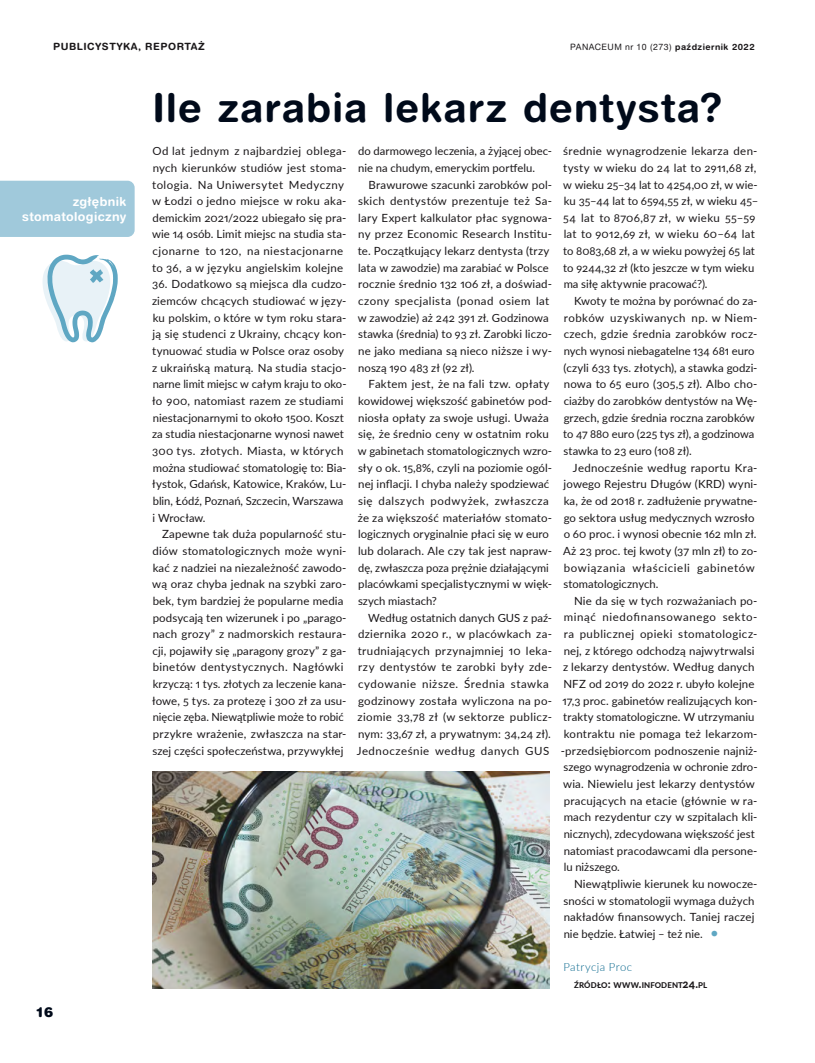
<style>
.page{position:relative;width:815px;height:1063px;background:#fff}
.page>*{position:absolute;margin:0;border:0;box-sizing:border-box;transform-origin:0 0}
.P_tytuł_1{font:700 40px "Switzer Rnd EFN";letter-spacing:.03em;color:#000a1a}
.t1{font:13.75px "Switzer Rnd EFN Black";color:#000a1a}
.P_tekst_na_plakietce{font:700 12.5px "Switzer Rnd EFN";letter-spacing:.025em;color:#fff}
.P_tekst{font:11.25px/16.6px "Lato";letter-spacing:.01em;color:#1a1719}
.P_tekst_pierwszy_aka{font:11.25px/16.6px "Lato";letter-spacing:.015em;color:#1a1719}
.P_tekst-2{font:11.25px/16.6px "Lato";letter-spacing:.03em;color:#1a1719}
.P_autor_artykułu_2{font:300 11.25px "Lato";letter-spacing:.035em;color:#00638a}
.t2{font:700 10px "Switzer Rnd EFN";letter-spacing:.05em;color:#1a1719}
.t3{font:8.75px "Switzer Rnd EFN";letter-spacing:.05em;color:#1a1719}
.P_tekst_kapitaliki{font:800 7.88px "Lato";letter-spacing:.015em;color:#1a1719}
.s1{font-weight:700}
.s2{font-size:15px;color:#5fa7c3}
.s3{font-size:11.25px}
</style>
<div class="page">
<div style="left:0;top:181px;width:135px;height:56px;background:#a0c9db"></div>
<svg style="left:42px;top:255px;width:76px;height:87px"></svg>
<img style="left:152px;top:771px;width:397px;height:218px">
<p class="t2" style="left:53px;top:40px;width:153px">PUBLICYSTYKA, REPORTAŻ</p>
<p class="t3" style="left:570px;top:41px;width:186px">PANACEUM nr 10 (273) <span class="s1">październik 2022</span></p>
<p class="P_tekst_na_plakietce" style="left:73px;top:194px;width:55px">zgłębnik</p>
<p class="P_tekst_na_plakietce" style="left:22px;top:209px;width:106px">stomatologiczny</p>
<p class="t1" style="left:36px;top:1004px;width:19px">16</p>
<p class="P_tytuł_1" style="left:152px;top:83px;width:572px">Ile zarabia lekarz dentysta?</p>
<p class="P_tekst_pierwszy_aka" style="left:152px;top:142px;width:196px">Od lat jednym z najbardziej oblega&shy;nych kierunków studiów jest stoma&shy;tologia. Na Uniwersytet Medyczny w Łodzi o jedno miejsce w roku aka&shy;demickim 2021/2022 ubiegało się pra&shy;wie 14 osób. Limit miejsc na studia sta&shy;cjonarne to 120, na niestacjonarne to 36, a w języku angielskim kolejne</p>
<p class="P_tekst_pierwszy_aka" style="left:152px;top:276px;width:196px">36. Dodatkowo są miejsca dla cudzo&shy;ziemców chcących studiować w języ&shy;ku polskim, o które w tym roku stara&shy;ją się studenci z Ukrainy, chcący kon&shy;tynuować studia w Polsce oraz osoby z ukraińską maturą. Na studia stacjo&shy;narne limit miejsc w całym kraju to oko&shy;ło 900, natomiast razem ze studiami niestacjonarnymi to około 1500. Koszt za studia niestacjonarne wynosi nawet 300 tys. złotych. Miasta, w których można studiować stomatologię to: Bia&shy;łystok, Gdańsk, Katowice, Kraków, Lu&shy;blin, Łódź, Poznań, Szczecin, Warszawa i Wrocław.</p>
<p class="P_tekst" style="left:152px;top:525px;width:196px;text-indent:10px">Zapewne tak duża popularność stu&shy;diów stomatologicznych może wyni&shy;kać z nadziei na niezależność zawodo&shy;wą oraz chyba jednak na szybki zaro&shy;bek, tym bardziej że popularne media podsycają ten wizerunek i po „parago&shy;nach grozy” z nadmorskich restaura&shy;cji, pojawiły się „paragony grozy” z ga&shy;binetów dentystycznych. Nagłówki krzyczą: 1 tys. złotych za leczenie kana&shy;łowe, 5 tys. za protezę i 300 zł za usu&shy;nięcie zęba. Niewątpliwie może to robić przykre wrażenie, zwłaszcza na star&shy;szej części społeczeństwa, przywykłej</p>
<p class="P_tekst" style="left:358px;top:142px;width:195px">do darmowego leczenia, a żyjącej obec&shy;nie na chudym, emeryckim portfelu.</p>
<p class="P_tekst" style="left:358px;top:176px;width:196px;text-indent:11px">Brawurowe szacunki zarobków pol&shy;skich dentystów prezentuje też Sa&shy;lary Expert kalkulator płac sygnowa&shy;ny przez Economic Research Institu&shy;te. Początkujący lekarz dentysta (trzy lata w zawodzie) ma zarabiać w Polsce rocznie średnio 132 106 zł, a doświad&shy;czony specjalista (ponad osiem lat w zawodzie) aż 242 391 zł. Godzinowa stawka (średnia) to 93 zł. Zarobki liczo&shy;ne jako mediana są nieco niższe i wy&shy;noszą 190 483 zł (92 zł).</p>
<p class="P_tekst" style="left:358px;top:375px;width:196px;text-indent:11px">Faktem jest, że na fali tzw. opłaty kowidowej większość gabinetów pod&shy;niosła opłaty za swoje usługi. Uważa się, że średnio ceny w ostatnim roku w gabinetach stomatologicznych wzro&shy;sły o ok. 15,8%, czyli na poziomie ogól&shy;nej inflacji. I chyba należy spodziewać się dalszych podwyżek, zwłaszcza że za większość materiałów stomato&shy;logicznych oryginalnie płaci się w euro lub dolarach. Ale czy tak jest napraw&shy;dę, zwłaszcza poza prężnie działającymi placówkami specjalistycznymi w więk&shy;szych miastach?</p>
<p class="P_tekst-2" style="left:357px;top:609px;width:197px;text-indent:11px">Według ostatnich danych GUS z paź&shy;dziernika 2020 r., w placówkach za&shy;trudniających przynajmniej 10 leka&shy;rzy dentystów te zarobki były zde&shy;cydowanie niższe. Średnia stawka godzinowy została wyliczona na po&shy;ziomie 33,78 zł (w sektorze publicz&shy;nym: 33,67 zł, a prywatnym: 34,24 zł).<br>Jednocześnie według danych GUS</p>
<p class="P_tekst" style="left:563px;top:142px;width:197px">średnie wynagrodzenie lekarza den&shy;tysty w wieku do 24 lat to 2911,68 zł, w wieku 25–34 lat to 4254,00 zł, w wie&shy;ku 35–44 lat to 6594,55 zł, w wieku 45– 54 lat to 8706,87 zł, w wieku 55–59 lat to 9012,69 zł, w wieku 60–64 lat to 8083,68 zł, a w wieku powyżej 65 lat to 9244,32 zł (kto jeszcze w tym wieku ma siłę aktywnie pracować?).</p>
<p class="P_tekst" style="left:563px;top:292px;width:196px;text-indent:11px">Kwoty te można by porównać do za&shy;robków uzyskiwanych np. w Niem&shy;czech, gdzie średnia zarobków rocz&shy;nych wynosi niebagatelne 134 681 euro (czyli 633 tys. złotych), a stawka godzi&shy;nowa to 65 euro (305,5 zł). Albo cho&shy;ciażby do zarobków dentystów na Wę&shy;grzech, gdzie średnia roczna zarobków to 47 880 euro (225 tys zł), a godzinowa stawka to 23 euro (108 zł).</p>
<p class="P_tekst" style="left:563px;top:459px;width:196px;text-indent:10px">Jednocześnie według raportu Kra&shy;jowego Rejestru Długów (KRD) wyni&shy;ka, że od 2018 r. zadłużenie prywatne&shy;go sektora usług medycznych wzrosło o 60 proc. i wynosi obecnie 162 mln zł.<br>Aż 23 proc. tej kwoty (37 mln zł) to zo&shy;bowiązania właścicieli gabinetów stomatologicznych.</p>
<p class="P_tekst" style="left:561px;top:592px;width:198px;text-indent:13px">Nie da się w tych rozważaniach po&shy;minąć niedofinansowanego sekto&shy;ra publicznej opieki stomatologicz&shy;nej, z którego odchodzą najwytrwalsi z lekarzy dentystów. Według danych NFZ od 2019 do 2022 r. ubyło kolejne 17,3 proc. gabinetów realizujących kon&shy;trakty stomatologiczne. W utrzymaniu kontraktu nie pomaga też lekarzom--przedsiębiorcom podnoszenie najniż&shy;szego wynagrodzenia w ochronie zdro&shy;wia. Niewielu jest lekarzy dentystów pracujących na etacie (głównie w ra&shy;mach rezydentur czy w szpitalach kli&shy;nicznych), zdecydowana większość jest natomiast pracodawcami dla persone&shy;lu niższego.</p>
<p class="P_tekst" style="left:564px;top:875px;width:195px;text-indent:11px">Niewątpliwie kierunek ku nowocze&shy;sności w stomatologii wymaga dużych nakładów finansowych. Taniej raczej nie będzie. Łatwiej – też nie. <span class="s2">•</span></p>
<p class="P_autor_artykułu_2" style="left:563px;top:959px;width:70px">Patrycja Proc</p>
<p class="P_tekst_kapitaliki" style="left:574px;top:979px;width:135px">ŹRÓDŁO<span class="s3">:</span> WWW<span class="s3">.</span>INFODENT<span class="s3">24.</span>PL</p>
</div>
